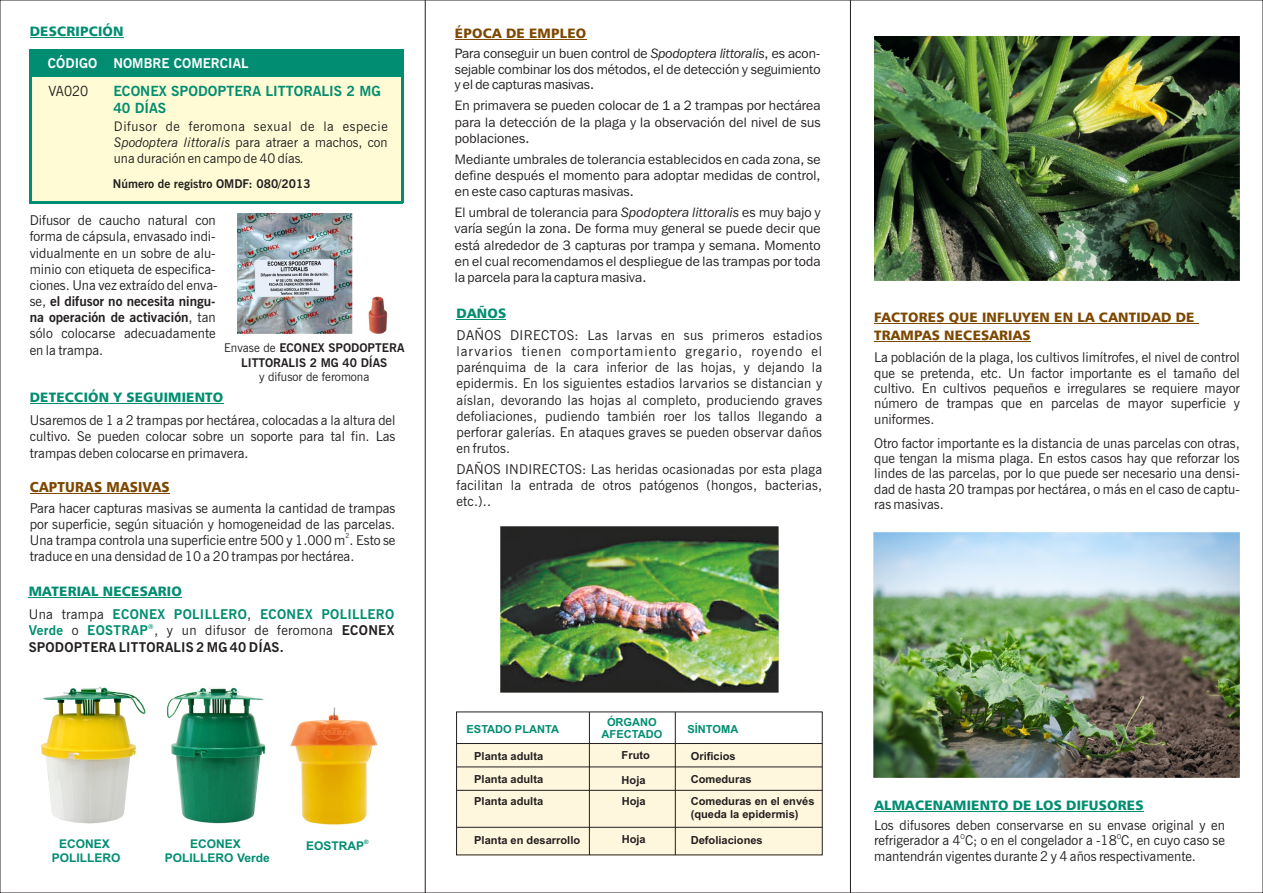
<style>
.page{position:relative;width:1263px;height:893px;background:#fff}
.page>*{position:absolute;margin:0;border:0;box-sizing:border-box;transform-origin:0 0}
.t1{font:14.4px "Humanist 777 BT Black B";letter-spacing:.015em;color:#7d4800;scale:.94 1}
.t2{font:700 14.1px/16.8px "News Gothic BT";color:#008d71}
.t3{font:14.1px "News Gothic BT";color:#231f20;scale:.96 1}
.t4{font:13.5px/16.2px "News Gothic BT";color:#231f20;text-align:justify}
.t5{font:13.5px/16.2px "Franklin Gothic IT Cby BT";letter-spacing:.015em;color:#231f20;text-align:justify}
.t6{font:13.5px "Humanist 777 BT Black B";letter-spacing:.015em;color:#008d71}
.t7{font:700 13.5px/16.2px "News Gothic BT";letter-spacing:.015em;color:#231f20}
.t8{font:13.5px/18.3px "Humanist 777 BT Black B";letter-spacing:.015em;color:#7d4800}
.t9{font:700 13.5px "News Gothic BT";letter-spacing:.025em;color:#008d71}
.t10{font:700 13.5px "News Gothic BT";color:#fff}
.t11{font:13.2px/15.8px "News Gothic BT";color:#231f20;text-align:justify}
.t12{font:700 12px/14.4px "News Gothic BT";color:#231f20;text-align:center}
.t13{font:700 12px/14.4px "Arial";color:#008d71;text-align:center}
.t14{font:12px "News Gothic BT";color:#231f20}
.t15{font:700 11.1px/22.5px "Arial";color:#231f20}
.t16{font:700 11.1px/12.5px "Arial";color:#008d71;text-align:center}
.t17{font:6.75px "News Gothic BT";color:#231f20}
.t18{font:700 6.75px "News Gothic BT";color:#008d71}
.t19{font:700 6px "Arial";color:#008d71}
.s1{font-style:italic}
.s2{font-weight:700}
.s3{font-weight:400}
.s4{font-weight:400;color:#231f20}
.s5{color:#008d71}
</style>
<div class="page">
<img style="left:41px;top:686px;width:337px;height:139px">
<img style="left:501px;top:526px;width:277px;height:167px">
<hr style="left:425px;top:0;width:1px;height:893px;background:#231f20">
<hr style="left:850px;top:0;width:1px;height:893px;background:#231f20">
<hr style="left:455px;top:39px;width:131px;height:1px;background:#7d4800">
<hr style="left:456px;top:319px;width:50px;height:1px;background:#008d71">
<div style="left:456px;top:744px;width:366px;height:112px;background:#fff7dd"></div>
<hr style="left:456px;top:743px;width:366px;height:1px;background:#231f20">
<hr style="left:457px;top:767px;width:365px;height:1px;background:#231f20">
<hr style="left:457px;top:790px;width:365px;height:1px;background:#231f20">
<hr style="left:589px;top:712px;width:1px;height:143px;background:#231f20">
<hr style="left:675px;top:712px;width:1px;height:143px;background:#231f20">
<hr style="left:457px;top:827px;width:365px;height:1px;background:#231f20">
<img style="left:238px;top:213px;width:149px;height:121px">
<hr style="left:30px;top:404px;width:193px;height:1px;background:#008d71">
<hr style="left:30px;top:493px;width:140px;height:1px;background:#7d4800">
<div style="left:32px;top:77px;width:369px;height:124px;background:#fffcd5"></div>
<hr style="left:30px;top:201px;width:373px;height:3px;background:#008d71">
<div style="left:30px;top:49px;width:373px;height:28px;background:#008d71"></div>
<hr style="left:30px;top:49px;width:2px;height:153px;background:#008d71">
<hr style="left:401px;top:49px;width:2px;height:153px;background:#008d71">
<hr style="left:30px;top:37px;width:94px;height:1px;background:#008d71">
<hr style="left:29px;top:597px;width:153px;height:1px;background:#008d71">
<img style="left:874px;top:36px;width:366px;height:244px">
<img style="left:874px;top:532px;width:366px;height:245px">
<hr style="left:874px;top:323px;width:325px;height:1px;background:#7d4800">
<hr style="left:874px;top:341px;width:157px;height:1px;background:#7d4800">
<hr style="left:874px;top:812px;width:269px;height:1px;background:#008d71">
<p class="t6" style="left:30px;top:26px;width:95px">DESCRIPCIÓN</p>
<p class="t10" style="left:48px;top:57px;width:202px">CÓDIGO NOMBRE COMERCIAL</p>
<p class="t3" style="left:48px;top:85px;width:43px">VA020</p>
<p class="t2" style="left:113px;top:84px;width:269px">ECONEX SPODOPTERA LITTORALIS 2 MG<br>40 DÍAS</p>
<p class="t11" style="left:114px;top:120px;width:275px">Difusor de feromona sexual de la especie <span class="s1">Spodoptera littoralis</span> para atraer a machos, con una duración en campo de 40 días<span class="s1">.</span></p>
<p class="t12" style="left:113px;top:177px;width:199px">Número de registro OMDF: 080/2013</p>
<p class="t4" style="left:30px;top:214px;width:189px;text-align:left">Difusor de caucho natural con forma de cápsula, envasado indi&shy;vidualmente en un sobre de alu&shy;minio con etiqueta de especifica&shy;ciones. Una vez extraído del enva&shy;se, <span class="s2">el difusor no necesita ningu&shy;na operación de activación</span>, tan sólo colocarse adecuadamente en la trampa.</p>
<p class="t12" style="left:224px;top:342px;width:182px"><span class="s3">Envase de</span> ECONEX SPODOPTERA<br>LITTORALIS 2 MG 40 DÍAS</p>
<p class="t14" style="left:259px;top:372px;width:112px">y difusor de feromona</p>
<p class="t6" style="left:30px;top:392px;width:195px">DETECCIÓN Y SEGUIMIENTO</p>
<p class="t4" style="left:30px;top:414px;width:367px">Usaremos de 1 a 2 trampas por hectárea, colocadas a la altura del cultivo. Se pueden colocar sobre un soporte para tal fin. Las trampas deben colocarse en primavera.</p>
<p class="t1" style="left:30px;top:481px;width:150px">CAPTURAS MASIVAS</p>
<p class="t4" style="left:30px;top:501px;width:367px">Para hacer capturas masivas se aumenta la cantidad de trampas por superficie, según situación y homogeneidad de las parcelas.</p>
<p class="t17" style="left:345px;top:533px;width:6px">2</p>
<p class="t4" style="left:30px;top:533px;width:367px">Una trampa controla una superficie entre 500 y 1.000 m . Esto se traduce en una densidad de 10 a 20 trampas por hectárea.</p>
<p class="t6" style="left:29px;top:586px;width:155px">MATERIAL NECESARIO</p>
<p class="t9" style="left:29px;top:609px;width:367px"><span class="s4">Una trampa</span> ECONEX POLILLERO<span class="s4">,</span> ECONEX POLILLERO</p>
<p class="t18" style="left:148px;top:624px;width:7px">®</p>
<p class="t7" style="left:29px;top:624px;width:367px"><span class="s5">Verde</span> <span class="s3">o</span> <span class="s5">EOSTRAP</span> <span class="s3">, y un difusor de feromona</span> ECONEX<br>SPODOPTERA LITTORALIS 2 MG 40 DÍAS.</p>
<p class="t13" style="left:59px;top:838px;width:52px">ECONEX</p>
<p class="t13" style="left:306px;top:840px;width:60px">EOSTRAP</p>
<p class="t13" style="left:52px;top:852px;width:70px">POLILLERO</p>
<p class="t13" style="left:165px;top:838px;width:106px">ECONEX<br>POLILLERO Verde</p>
<p class="t19" style="left:364px;top:840px;width:6px">®</p>
<p class="t8" style="left:455px;top:25px;width:133px">ÉPOCA DE EMPLEO</p>
<p class="t5" style="left:455px;top:47px;width:367px;line-height:15.6px">Para conseguir un buen control de <span class="s1">Spodoptera littoralis</span>, es acon&shy;sejable combinar los dos métodos, el de detección y seguimiento y el de capturas masivas.</p>
<p class="t5" style="left:455px;top:99px;width:367px">En primavera se pueden colocar de 1 a 2 trampas por hectárea para la detección de la plaga y la observación del nivel de sus poblaciones.</p>
<p class="t5" style="left:455px;top:152px;width:367px">Mediante umbrales de tolerancia establecidos en cada zona, se define después el momento para adoptar medidas de control, en este caso capturas masivas.</p>
<p class="t5" style="left:455px;top:206px;width:367px">El umbral de tolerancia para <span class="s1">Spodoptera littoralis</span> es muy bajo y varía según la zona. De forma muy general se puede decir que está alrededor de 3 capturas por trampa y semana. Momento en el cual recomendamos el despliegue de las trampas por toda la parcela para la captura masiva.</p>
<p class="t6" style="left:456px;top:307px;width:51px">DAÑOS</p>
<p class="t4" style="left:456px;top:328px;width:367px">DAÑOS DIRECTOS: Las larvas en sus primeros estadios larvarios tienen comportamiento gregario, royendo el parénquima de la cara inferior de las hojas, y dejando la epidermis. En los siguientes estadios larvarios se distancian y aíslan, devorando las hojas al completo, produciendo graves defoliaciones, pudiendo también roer los tallos llegando a perforar galerías. En ataques graves se pueden observar daños en frutos.</p>
<p class="t4" style="left:456px;top:462px;width:367px">DAÑOS INDIRECTOS: Las heridas ocasionadas por esta plaga facilitan la entrada de otros patógenos (hongos, bacterias, etc.)..</p>
<p class="t16" style="left:466px;top:724px;width:94px">ESTADO PLANTA</p>
<p class="t16" style="left:602px;top:717px;width:62px">ÓRGANO<br>AFECTADO</p>
<p class="t15" style="left:474px;top:746px;width:70px">Planta adulta</p>
<p class="t15" style="left:622px;top:745px;width:30px">Fruto</p>
<p class="t15" style="left:474px;top:769px;width:70px">Planta adulta</p>
<p class="t15" style="left:622px;top:770px;width:26px">Hoja</p>
<p class="t15" style="left:474px;top:791px;width:70px">Planta adulta</p>
<p class="t15" style="left:622px;top:791px;width:26px">Hoja</p>
<p class="t15" style="left:474px;top:829px;width:107px">Planta en desarrollo</p>
<p class="t15" style="left:622px;top:829px;width:26px">Hoja</p>
<p class="t16" style="left:687px;top:724px;width:52px">SÍNTOMA</p>
<p class="t15" style="left:691px;top:746px;width:125px">Orificios<br>Comeduras<br>Comeduras en el envés</p>
<p class="t15" style="left:691px;top:803px;width:109px">(queda la epidermis)</p>
<p class="t15" style="left:691px;top:829px;width:74px">Defoliaciones</p>
<p class="t8" style="left:874px;top:309px;width:322px">FACTORES QUE INFLUYEN EN LA CANTIDAD DE<br>TRAMPAS NECESARIAS</p>
<p class="t4" style="left:874px;top:351px;width:367px;line-height:15.3px">La población de la plaga, los cultivos limítrofes, el nivel de control que se pretenda, etc. Un factor importante es el tamaño del cultivo. En cultivos pequeños e irregulares se requiere mayor número de trampas que en parcelas de mayor superficie y uniformes.</p>
<p class="t4" style="left:874px;top:437px;width:367px;line-height:15.3px">Otro factor importante es la distancia de unas parcelas con otras, que tengan la misma plaga. En estos casos hay que reforzar los lindes de las parcelas, por lo que puede ser necesario una densi&shy;dad de hasta 20 trampas por hectárea, o más en el caso de captu&shy;ras masivas.</p>
<p class="t6" style="left:874px;top:800px;width:271px">ALMACENAMIENTO DE LOS DIFUSORES</p>
<p class="t4" style="left:874px;top:818px;width:352px">Los difusores deben conservarse en su envase original y en</p>
<p class="t17" style="left:960px;top:833px;width:6px">O</p>
<p class="t17" style="left:1117px;top:833px;width:6px">O</p>
<p class="t4" style="left:874px;top:834px;width:352px;line-height:15.3px">refrigerador a 4 C; o en el congelador a -18 C, en cuyo caso se mantendrán vigentes durante 2 y 4 años respectivamente.</p>
</div>
